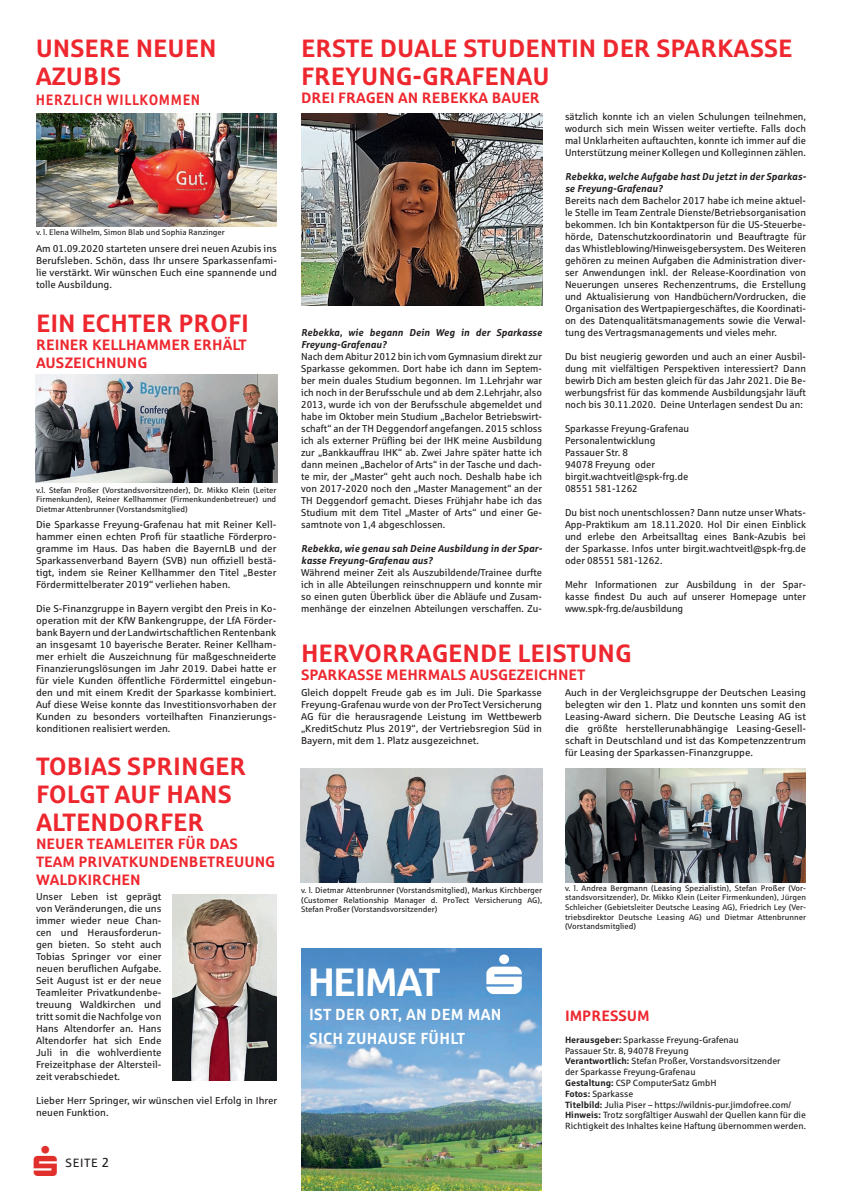
<style>
.page{position:relative;width:842px;height:1191px;background:#fff}
.page>*{position:absolute;margin:0;border:0;box-sizing:border-box;transform-origin:0 0}
.t1{font:40px "Sparkasse Head";color:#fff}
.t2{font:700 25px/28px "Sparkasse Rg";color:#ee272f}
.t3{font:700 16px/24px "Sparkasse Rg";letter-spacing:.02em;color:#fff;scale:.95 1}
.t4{font:700 15px/18px "Sparkasse Rg";color:#ee272f}
.t5{font:700 15px "Sparkasse Rg";letter-spacing:.05em;color:#ee272f;scale:.89 1}
.t6{font:12px "Sparkasse Rg";letter-spacing:.05em;color:#231f20}
.t7{font:10px/12px "Sparkasse Rg";color:#231f20;text-align:justify}
.t8{font:italic 700 10px/12px "Sparkasse Rg";color:#231f20}
.t9{font:9px/10.8px "Sparkasse Rg";color:#231f20}
.t10{font:8px/9.6px "Sparkasse Rg";color:#231f20;text-align:justify}
.s1{font-size:13px}
.s2{font-weight:700}
</style>
<div class="page">
<img style="left:301px;top:948px;width:241px;height:243px">
<svg style="left:486px;top:954px;width:36px;height:40px"></svg>
<img style="left:173px;top:895px;width:103px;height:185px">
<img style="left:36px;top:113px;width:241px;height:113px">
<img style="left:301px;top:113px;width:241px;height:193px">
<img style="left:36px;top:374px;width:241px;height:108px">
<img style="left:301px;top:768px;width:241px;height:114px">
<img style="left:565px;top:768px;width:241px;height:114px">
<h2 class="t2" style="left:36px;top:34px;width:182px">UNSERE NEUEN<br>AZUBIS</h2>
<h3 class="t5" style="left:36px;top:91px;width:186px">HERZLICH WILLKOMMEN</h3>
<p class="t10" style="left:36px;top:228px;width:190px">v. l. Elena Wilhelm, Simon Blab und Sophia Ranzinger</p>
<p class="t7" style="left:36px;top:242px;width:242px">Am 01.09.2020 starteten unsere drei neuen Azubis ins Berufsleben. Schön, dass Ihr unsere Sparkassenfami&shy;lie verstärkt. Wir wünschen Euch eine spannende und tolle Ausbildung.</p>
<h2 class="t2" style="left:36px;top:309px;width:214px">EIN ECHTER PROFI</h2>
<h3 class="t4" style="left:36px;top:335px;width:212px">REINER KELLHAMMER ERHÄLT<br>AUSZEICHNUNG</h3>
<p class="t10" style="left:36px;top:485px;width:242px">v.l. Stefan Proßer (Vorstandsvorsitzender), Dr. Mikko Klein (Leiter Firmenkunden), Reiner Kellhammer (Firmenkundenbetreuer) und Dietmar Attenbrunner (Vorstandsmitglied)</p>
<p class="t7" style="left:36px;top:518px;width:242px">Die Sparkasse Freyung-Grafenau hat mit Reiner Kell&shy;hammer einen echten Profi für staatliche Förderpro&shy;gramme im Haus. Das haben die BayernLB und der Sparkassenverband Bayern (SVB) nun offiziell bestä&shy;tigt, indem sie Reiner Kellhammer den Titel „Bester Fördermittelberater 2019“ verliehen haben.</p>
<p class="t7" style="left:36px;top:602px;width:242px">Die S-Finanzgruppe in Bayern vergibt den Preis in Ko&shy;operation mit der KfW Bankengruppe, der LfA Förder&shy;bank Bayern und der Landwirtschaftlichen Rentenbank an insgesamt 10 bayerische Berater. Reiner Kellham&shy;mer erhielt die Auszeichnung für maßgeschneiderte Finanzierungslösungen im Jahr 2019. Dabei hatte er für viele Kunden öffentliche Fördermittel eingebun&shy;den und mit einem Kredit der Sparkasse kombiniert.<br>Auf diese Weise konnte das Investitionsvorhaben der Kunden zu besonders vorteilhaften Finanzierungs&shy;konditionen realisiert werden.</p>
<h2 class="t2" style="left:36px;top:752px;width:212px">TOBIAS SPRINGER<br>FOLGT AUF HANS<br>ALTENDORFER</h2>
<h3 class="t4" style="left:36px;top:834px;width:241px">NEUER TEAMLEITER FÜR DAS<br>TEAM PRIVATKUNDENBETREUUNG<br>WALDKIRCHEN</h3>
<p class="t7" style="left:36px;top:890px;width:127px">Unser Leben ist geprägt von Veränderungen, die uns immer wieder neue Chan&shy;cen und Herausforderun&shy;gen bieten. So steht auch Tobias Springer vor einer neuen beruflichen Aufgabe.<br>Seit August ist er der neue Teamleiter Privatkundenbe&shy;treuung Waldkirchen und tritt somit die Nachfolge von Hans Altendorfer an. Hans Altendorfer hat sich Ende Juli in die wohlverdiente Freizeitphase der Altersteil&shy;zeit verabschiedet.</p>
<p class="t7" style="left:36px;top:1094px;width:243px">Lieber Herr Springer, wir wünschen viel Erfolg in Ihrer neuen Funktion.</p>
<p class="t6" style="left:66px;top:1155px;width:45px">SEITE <span class="s1">2</span></p>
<h2 class="t2" style="left:301px;top:34px;width:493px">ERSTE DUALE STUDENTIN DER SPARKASSE<br>FREYUNG-GRAFENAU</h2>
<h3 class="t4" style="left:301px;top:88px;width:240px">DREI FRAGEN AN REBEKKA BAUER</h3>
<p class="t8" style="left:301px;top:326px;width:242px">Rebekka, wie begann Dein Weg in der Sparkasse<br>Freyung-Grafenau?</p>
<p class="t7" style="left:301px;top:350px;width:243px">Nach dem Abitur 2012 bin ich vom Gymnasium direkt zur Sparkasse gekommen. Dort habe ich dann im Septem&shy;ber mein duales Studium begonnen. Im 1.Lehrjahr war ich noch in der Berufsschule und ab dem 2.Lehrjahr, also 2013, wurde ich von der Berufsschule abgemeldet und habe im Oktober mein Studium „Bachelor Betriebswirt&shy;schaft“ an der TH Deggendorf angefangen. 2015 schloss ich als externer Prüfling bei der IHK meine Ausbildung zur „Bankkauffrau IHK“ ab. Zwei Jahre später hatte ich dann meinen „Bachelor of Arts“ in der Tasche und dach&shy;te mir, der „Master“ geht auch noch. Deshalb habe ich von 2017-2020 noch den „Master Management“ an der TH Deggendorf gemacht. Dieses Frühjahr habe ich das Studium mit dem Titel „Master of Arts“ und einer Ge&shy;samtnote von 1,4 abgeschlossen.</p>
<p class="t8" style="left:301px;top:542px;width:242px">Rebekka, wie genau sah Deine Ausbildung in der Spar&shy;kasse Freyung-Grafenau aus?</p>
<p class="t7" style="left:301px;top:566px;width:243px">Während meiner Zeit als Auszubildende/Trainee durfte ich in alle Abteilungen reinschnuppern und konnte mir so einen guten Überblick über die Abläufe und Zusam&shy;menhänge der einzelnen Abteilungen verschaffen. Zu-</p>
<p class="t7" style="left:565px;top:110px;width:242px">sätzlich konnte ich an vielen Schulungen teilnehmen, wodurch sich mein Wissen weiter vertiefte. Falls doch mal Unklarheiten auftauchten, konnte ich immer auf die Unterstützung meiner Kollegen und Kolleginnen zählen.</p>
<p class="t8" style="left:565px;top:170px;width:242px">Rebekka, welche Aufgabe hast Du jetzt in der Sparkas&shy;se Freyung-Grafenau?</p>
<p class="t7" style="left:565px;top:194px;width:243px">Bereits nach dem Bachelor 2017 habe ich meine aktuel&shy;le Stelle im Team Zentrale Dienste/Betriebsorganisation bekommen. Ich bin Kontaktperson für die US-Steuerbe&shy;hörde, Datenschutzkoordinatorin und Beauftragte für das Whistleblowing/Hinweisgebersystem. Des Weiteren gehören zu meinen Aufgaben die Administration diver&shy;ser Anwendungen inkl. der Release-Koordination von Neuerungen unseres Rechenzentrums, die Erstellung und Aktualisierung von Handbüchern/Vordrucken, die Organisation des Wertpapiergeschäftes, die Koordinati&shy;on des Datenqualitätsmanagements sowie die Verwal&shy;tung des Vertragsmanagements und vieles mehr.</p>
<p class="t7" style="left:565px;top:350px;width:242px">Du bist neugierig geworden und auch an einer Ausbil&shy;dung mit vielfältigen Perspektiven interessiert? Dann bewirb Dich am besten gleich für das Jahr 2021. Die Be&shy;werbungsfrist für das kommende Ausbildungsjahr läuft noch bis 30.11.2020. Deine Unterlagen sendest Du an:</p>
<p class="t7" style="left:565px;top:422px;width:126px;text-align:left">Sparkasse Freyung-Grafenau<br>Personalentwicklung<br>Passauer Str. 8<br>94078 Freyung oder birgit.wachtveitl@spk-frg.de<br>08551 581-1262</p>
<p class="t7" style="left:565px;top:506px;width:243px">Du bist noch unentschlossen? Dann nutze unser Whats-App-Praktikum am 18.11.2020. Hol Dir einen Einblick und erlebe den Arbeitsalltag eines Bank-Azubis bei der Sparkasse. Infos unter birgit.wachtveitl@spk-frg.de oder 08551 581-1262.</p>
<p class="t7" style="left:565px;top:578px;width:243px">Mehr Informationen zur Ausbildung in der Spar&shy;kasse findest Du auch auf unserer Homepage unter www.spk-frg.de/ausbildung</p>
<h2 class="t2" style="left:301px;top:639px;width:332px">HERVORRAGENDE LEISTUNG</h2>
<h3 class="t4" style="left:301px;top:666px;width:286px">SPARKASSE MEHRMALS AUSGEZEICHNET</h3>
<p class="t7" style="left:301px;top:686px;width:242px">Gleich doppelt Freude gab es im Juli. Die Sparkasse Freyung-Grafenau wurde von der ProTect Versicherung AG für die herausragende Leistung im Wettbewerb „KreditSchutz Plus 2019“, der Vertriebsregion Süd in Bayern, mit dem 1. Platz ausgezeichnet.</p>
<p class="t7" style="left:565px;top:686px;width:242px">Auch in der Vergleichsgruppe der Deutschen Leasing belegten wir den 1. Platz und konnten uns somit den Leasing-Award sichern. Die Deutsche Leasing AG ist die größte herstellerunabhängige Leasing-Gesell&shy;schaft in Deutschland und ist das Kompetenzzentrum für Leasing der Sparkassen-Finanzgruppe.</p>
<p class="t10" style="left:301px;top:885px;width:243px">v. l. Dietmar Attenbrunner (Vorstandsmitglied), Markus Kirchberger (Customer Relationship Manager d. ProTect Versicherung AG), Stefan Proßer (Vorstandsvorsitzender)</p>
<h1 class="t1" style="left:309px;top:956px;width:133px">HEIMAT</h1>
<h3 class="t3" style="left:309px;top:1002px;width:204px">IST DER ORT, AN DEM MAN<br>SICH ZUHAUSE FÜHLT</h3>
<p class="t10" style="left:565px;top:883px;width:243px">v. l. Andrea Bergmann (Leasing Spezialistin), Stefan Proßer (Vor&shy;standsvorsitzender), Dr. Mikko Klein (Leiter Firmenkunden), Jürgen Schleicher (Gebietsleiter Deutsche Leasing AG), Friedrich Ley (Ver&shy;triebsdirektor Deutsche Leasing AG) und Dietmar Attenbrunner (Vorstandsmitglied)</p>
<h3 class="t4" style="left:565px;top:1006px;width:86px">IMPRESSUM</h3>
<p class="t9" style="left:565px;top:1034px;width:242px"><span class="s2">Herausgeber:</span> Sparkasse Freyung-Grafenau<br>Passauer Str. 8, 94078 Freyung<br><span class="s2">Verantwortlich:</span> Stefan Proßer, Vorstandsvorsitzender<br>der Sparkasse Freyung-Grafenau<br><span class="s2">Gestaltung:</span> CSP ComputerSatz GmbH<br><span class="s2">Fotos:</span> Sparkasse<br><span class="s2">Titelbild:</span> Julia Piser – https://wildnis-pur.jimdofree.com/ <span class="s2">Hinweis:</span> Trotz sorgfältiger Auswahl der Quellen kann für die Richtigkeit des Inhaltes keine Haftung übernommen werden.</p>
</div>
